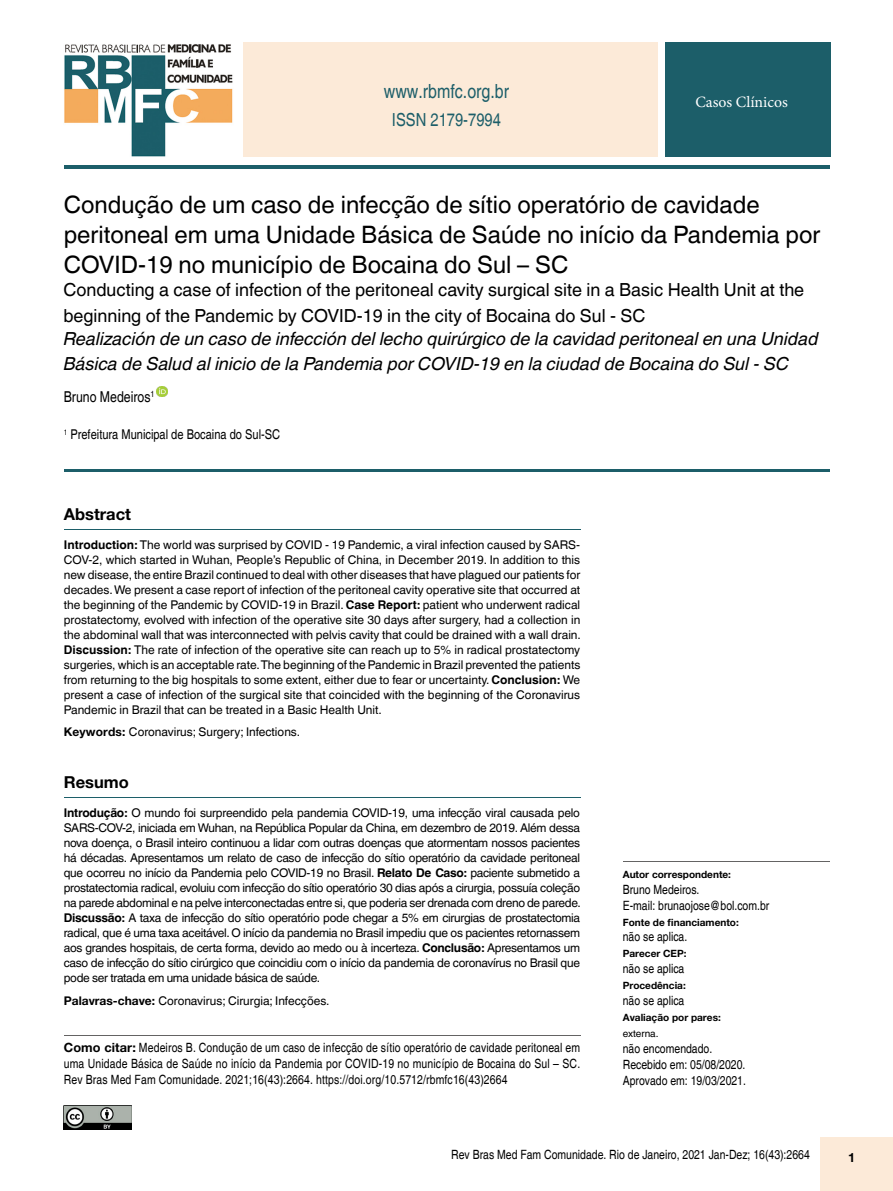
<style>
.page{position:relative;width:893px;height:1191px;background:#fff}
.page>*{position:absolute;margin:0;border:0;box-sizing:border-box;transform-origin:0 0}
.t1{font:24px/30px "Helvetica World";color:#000}
.t2{font:condensed 19.5px "Helvetica";color:#1c5e69}
.t3{font:italic 18px/25.5px "Helvetica World";color:#000}
.t4{font:18px/25.5px "Helvetica World";color:#000}
.t5{font:condensed 18px "Helvetica";color:#1c5e69}
.t6{font:700 16.5px "Helvetica Neue";color:#000}
.t7{font:15.75px "Minion Pro";color:#fff}
.t8{font:condensed 15px "Helvetica";color:#000}
.t9{font:condensed 13.5px "Helvetica";color:#000}
.t10{font:condensed 12.75px/15.9px "Helvetica";color:#000}
.t11{font:700 12.75px "Helvetica Neue";color:#000}
.t12{font:12px/15px "Helvetica World";color:#000;text-align:justify}
.t13{font:700 10.05px "Helvetica Neue";color:#000}
.t14{font:10.05px "Helvetica World";color:#000}
.s1{font-weight:700}
.s2{font-family:"Helvetica Neue";font-weight:700}
.s3{font-family:"Helvetica Neue";font-weight:700;font-stretch:normal}
</style>
<div class="page">
<div style="left:821px;top:1137px;width:72px;height:54px;background:#fcead8"></div>
<svg style="left:157px;top:386px;width:10px;height:11px"></svg>
<hr style="left:64px;top:165px;width:765px;height:4px;background:#1c5e69">
<div style="left:243px;top:43px;width:414px;height:114px;background:#fcead8"></div>
<div style="left:665px;top:43px;width:165px;height:114px;background:#1c5e69"></div>
<img style="left:64px;top:44px;width:169px;height:113px">
<hr style="left:64px;top:469px;width:765px;height:3px;background:#1c5e69">
<hr style="left:64px;top:1035px;width:516px;height:1px;background:#646363">
<hr style="left:623px;top:861px;width:206px;height:1px;background:#646363">
<img style="left:64px;top:1106px;width:68px;height:23px">
<hr style="left:64px;top:530px;width:516px;height:1px;background:#1c5e69">
<hr style="left:64px;top:797px;width:516px;height:1px;background:#1c5e69">
<h2 class="t2" style="left:384px;top:80px;width:127px">www.rbmfc.org.br</h2>
<h3 class="t7" style="left:695px;top:91px;width:94px">Casos Clínicos</h3>
<h3 class="t5" style="left:392px;top:110px;width:111px">ISSN 2179-7994</h3>
<h1 class="t1" style="left:64px;top:190px;width:758px">Condução de um caso de infecção de sítio operatório de cavidade peritoneal em uma Unidade Básica de Saúde no início da Pandemia por<br>COVID-19 no município de Bocaina do Sul – SC</h1>
<h3 class="t4" style="left:63px;top:277px;width:742px">Conducting a case of infection of the peritoneal cavity surgical site in a Basic Health Unit at the beginning of the Pandemic by COVID-19 in the city of Bocaina do Sul - SC</h3>
<h3 class="t3" style="left:63px;top:325px;width:756px">Realización de un caso de infección del lecho quirúrgico de la cavidad peritoneal en una Unidad<br>Básica de Salud al inicio de la Pandemia por COVID-19 en la ciudad de Bocaina do Sul - SC</h3>
<p class="t8" style="left:64px;top:388px;width:92px">Bruno Medeiros<sup>1</sup></p>
<p class="t9" style="left:64px;top:427px;width:218px"><sup>1</sup> Prefeitura Municipal de Bocaina do Sul-SC</p>
<h3 class="t6" style="left:64px;top:504px;width:69px">Abstract</h3>
<p class="t12" style="left:64px;top:537px;width:519px"><span class="s1">Introduction:</span> The world was surprised by COVID - 19 Pandemic, a viral infection caused by SARS-COV-2, which started in Wuhan, People’s Republic of China, in December 2019. In addition to this new disease, the entire Brazil continued to deal with other diseases that have plagued our patients for decades. We present a case report of infection of the peritoneal cavity operative site that occurred at the beginning of the Pandemic by COVID-19 in Brazil. <span class="s1">Case Report:</span> patient who underwent radical prostatectomy, evolved with infection of the operative site 30 days after surgery, had a collection in the abdominal wall that was interconnected with pelvis cavity that could be drained with a wall drain.<br><span class="s1">Discussion:</span> The rate of infection of the operative site can reach up to 5% in radical prostatectomy surgeries, which is an acceptable rate. The beginning of the Pandemic in Brazil prevented the patients from returning to the big hospitals to some extent, either due to fear or uncertainty. <span class="s1">Conclusion:</span> We present a case of infection of the surgical site that coincided with the beginning of the Coronavirus Pandemic in Brazil that can be treated in a Basic Health Unit.</p>
<p class="t12" style="left:64px;top:724px;width:238px"><span class="s2">Keywords:</span> Coronavirus; Surgery; Infections.</p>
<h3 class="t6" style="left:64px;top:772px;width:67px">Resumo</h3>
<p class="t12" style="left:64px;top:805px;width:519px"><span class="s1">Introdução:</span> O mundo foi surpreendido pela pandemia COVID-19, uma infecção viral causada pelo SARS-COV-2, iniciada em Wuhan, na República Popular da China, em dezembro de 2019. Além dessa nova doença, o Brasil inteiro continuou a lidar com outras doenças que atormentam nossos pacientes há décadas. Apresentamos um relato de caso de infecção do sítio operatório da cavidade peritoneal que ocorreu no início da Pandemia pelo COVID-19 no Brasil. <span class="s1">Relato De Caso:</span> paciente submetido a prostatectomia radical, evoluiu com infecção do sítio operatório 30 dias após a cirurgia, possuía coleção na parede abdominal e na pelve interconectadas entre si, que poderia ser drenada com dreno de parede.<br><span class="s1">Discussão:</span> A taxa de infecção do sítio operatório pode chegar a 5% em cirurgias de prostatectomia radical, que é uma taxa aceitável. O início da pandemia no Brasil impediu que os pacientes retornassem aos grandes hospitais, de certa forma, devido ao medo ou à incerteza. <span class="s1">Conclusão:</span> Apresentamos um caso de infecção do sítio cirúrgico que coincidiu com o início da pandemia de coronavírus no Brasil que pode ser tratada em uma unidade básica de saúde.</p>
<p class="t12" style="left:64px;top:993px;width:267px"><span class="s2">Palavras-chave:</span> Coronavirus; Cirurgia; Infecções.</p>
<p class="t10" style="left:64px;top:1040px;width:518px;text-align:justify"><span class="s3">Como citar:</span> Medeiros B. Condução de um caso de infecção de sítio operatório de cavidade peritoneal em uma Unidade Básica de Saúde no início da Pandemia por COVID-19 no município de Bocaina do Sul – SC.<br>Rev Bras Med Fam Comunidade. 2021;16(43):2664. https://doi.org/10.5712/rbmfc16(43)2664</p>
<p class="t13" style="left:623px;top:868px;width:110px">Autor correspondente:</p>
<p class="t10" style="left:623px;top:881px;width:148px">Bruno Medeiros.<br>E-mail: brunaojose@bol.com.br</p>
<p class="t13" style="left:623px;top:915px;width:118px">Fonte de financiamento:</p>
<p class="t10" style="left:623px;top:929px;width:66px">não se aplica.</p>
<p class="t13" style="left:623px;top:947px;width:65px">Parecer CEP:</p>
<p class="t10" style="left:623px;top:961px;width:63px">não se aplica</p>
<p class="t13" style="left:623px;top:979px;width:65px">Procedência:</p>
<p class="t10" style="left:623px;top:992px;width:63px">não se aplica</p>
<p class="t13" style="left:623px;top:1011px;width:100px">Avaliação por pares:</p>
<p class="t14" style="left:623px;top:1027px;width:37px">externa.</p>
<p class="t10" style="left:623px;top:1040px;width:125px">não encomendado.<br>Recebido em: 05/08/2020.<br>Aprovado em: 19/03/2021.</p>
<p class="t10" style="left:451px;top:1146px;width:360px">Rev Bras Med Fam Comunidade. Rio de Janeiro, 2021 Jan-Dez; 16(43):2664</p>
<p class="t11" style="left:848px;top:1149px;width:9px">1</p>
</div>
